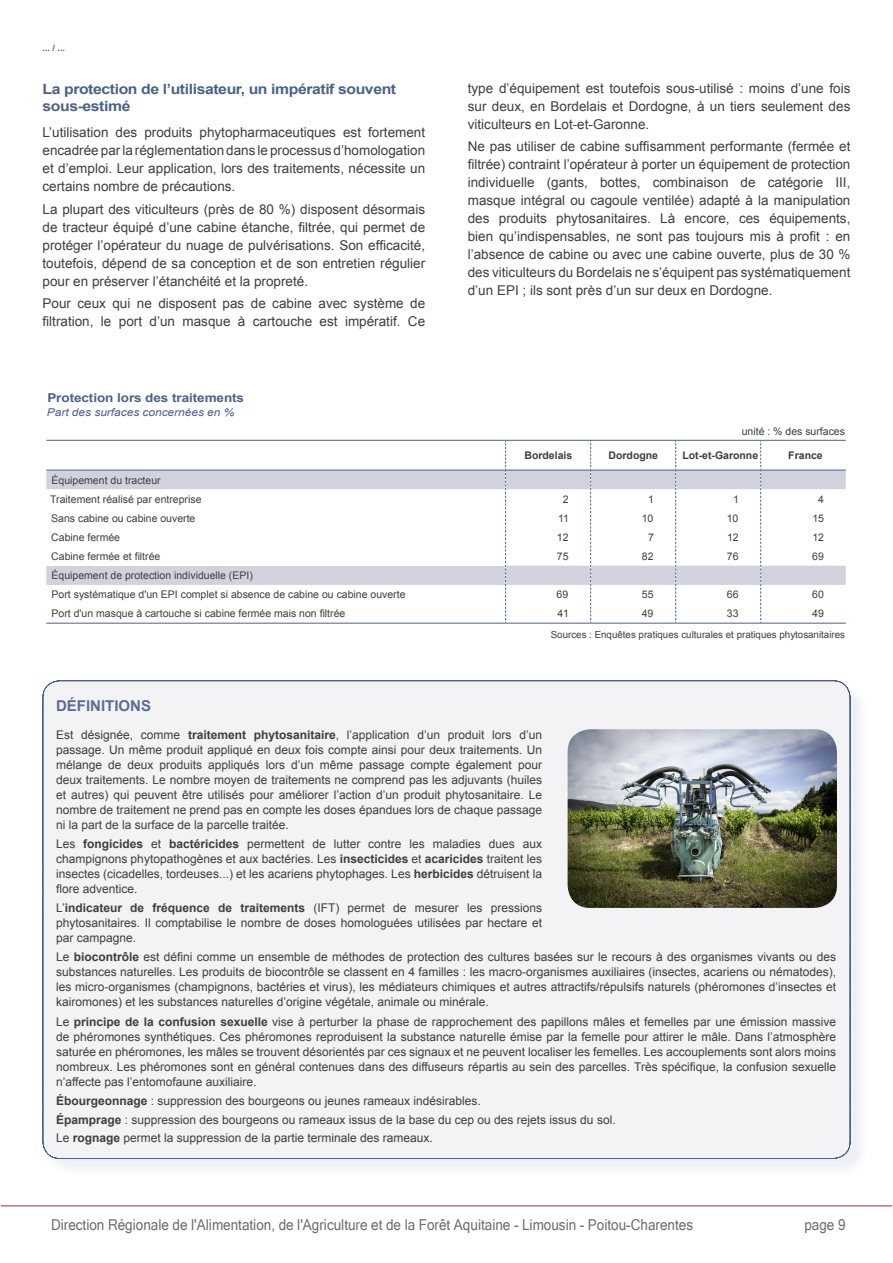
<style>
.page{position:relative;width:893px;height:1263px;background:#fff}
.page>*{position:absolute;margin:0;border:0;box-sizing:border-box;transform-origin:0 0}
.t1{font:15px "Microsoft Sans Serif";color:#6c6d70;scale:.9 1}
.Texte_Encart{font:700 15px "Arial";color:#5e6b92}
.Inters_couleur{font:700 14.1px/16.5px "Arial";letter-spacing:-.025em;color:#4c6189;scale:1.11 1}
.TEXTE{font:13.5px/18px "Arial";color:#3e3e3f;text-align:justify}
.Titre_TAB{font:700 12.15px "Arial";letter-spacing:-.005em;color:#4c6189;scale:1.11 1}
.Texte_Encart-2{font:12px/15px "Arial";color:#3e3e3f;text-align:justify}
.Sous-titre_TAB{font:italic 10.8px "Arial";letter-spacing:-.005em;color:#4c6189;scale:1.11 1}
.Texte_TAB{font:10.5px "Arial";color:#3e3e3f}
.Texte_TAB-2{font:700 10.5px "Arial";color:#3e3e3f}
.Unités_TAB{font:10.5px "Arial";color:#3e3e3f}
.Sources_TAB{font:9.75px "Arial";color:#3e3e3f}
.t2{font:700 9px "Arial";color:#4c6189}
.s1{font-weight:700}
</style>
<div class="page">
<hr style="left:1px;top:1205px;width:891px;height:1px;background:#a52a2e">
<svg style="left:46px;top:471px;width:800px;height:114px"></svg>
<svg style="left:46px;top:508px;width:459px;height:115px"></svg>
<hr style="left:46px;top:440px;width:460px;height:1px;background:#4c6189">
<hr style="left:506px;top:440px;width:85px;height:1px;background:#4c6189">
<hr style="left:591px;top:440px;width:85px;height:1px;background:#4c6189">
<hr style="left:676px;top:440px;width:85px;height:1px;background:#4c6189">
<hr style="left:761px;top:440px;width:85px;height:1px;background:#4c6189">
<hr style="left:46px;top:470px;width:460px;height:1px;background:#4c6189">
<hr style="left:506px;top:470px;width:85px;height:1px;background:#4c6189">
<hr style="left:591px;top:470px;width:85px;height:1px;background:#4c6189">
<hr style="left:676px;top:470px;width:85px;height:1px;background:#4c6189">
<hr style="left:761px;top:470px;width:85px;height:1px;background:#4c6189">
<svg style="left:505px;top:441px;width:1px;height:182px"></svg>
<svg style="left:590px;top:441px;width:1px;height:182px"></svg>
<svg style="left:675px;top:441px;width:1px;height:182px"></svg>
<svg style="left:760px;top:441px;width:1px;height:182px"></svg>
<hr style="left:46px;top:623px;width:460px;height:1px;background:#4c6189">
<hr style="left:506px;top:623px;width:85px;height:1px;background:#4c6189">
<hr style="left:591px;top:623px;width:85px;height:1px;background:#4c6189">
<hr style="left:676px;top:623px;width:85px;height:1px;background:#4c6189">
<hr style="left:761px;top:623px;width:85px;height:1px;background:#4c6189">
<div style="left:45px;top:683px;width:824px;height:494px;background:#f3f5f7"></div>
<svg style="left:42px;top:680px;width:809px;height:479px"></svg>
<img style="left:568px;top:729px;width:269px;height:179px">
<p class="t2" style="left:43px;top:42px;width:24px">... / ...</p>
<p class="Inters_couleur" style="left:43px;top:82px;width:320px">La protection de l’utilisateur, un impératif souvent sous-estimé</p>
<p class="TEXTE" style="left:43px;top:124px;width:384px">L’utilisation des produits phytopharmaceutiques est fortement encadrée par la réglementation dans le processus d’homologation et d’emploi. Leur application, lors des traitements, nécessite un certains nombre de précautions.</p>
<p class="TEXTE" style="left:43px;top:200px;width:384px">La plupart des viticulteurs (près de 80 %) disposent désormais de tracteur équipé d’une cabine étanche, filtrée, qui permet de protéger l’opérateur du nuage de pulvérisations. Son efficacité, toutefois, dépend de sa conception et de son entretien régulier pour en préserver l’étanchéité et la propreté.</p>
<p class="TEXTE" style="left:43px;top:294px;width:384px">Pour ceux qui ne disposent pas de cabine avec système de filtration, le port d’un masque à cartouche est impératif. Ce</p>
<p class="Titre_TAB" style="left:47px;top:389px;width:179px">Protection lors des traitements</p>
<p class="Sous-titre_TAB" style="left:47px;top:405px;width:170px">Part des surfaces concernées en %</p>
<p class="TEXTE" style="left:468px;top:79px;width:384px">type d’équipement est toutefois sous-utilisé : moins d’une fois sur deux, en Bordelais et Dordogne, à un tiers seulement des viticulteurs en Lot-et-Garonne.</p>
<p class="TEXTE" style="left:468px;top:137px;width:384px">Ne pas utiliser de cabine suffisamment performante (fermée et filtrée) contraint l’opérateur à porter un équipement de protection individuelle (gants, bottes, combinaison de catégorie III, masque intégral ou cagoule ventilée) adapté à la manipulation des produits phytosanitaires. Là encore, ces équipements, bien qu’indispensables, ne sont pas toujours mis à profit : en l’absence de cabine ou avec une cabine ouverte, plus de 30 % des viticulteurs du Bordelais ne s’équipent pas systématiquement d’un EPI ; ils sont près d’un sur deux en Dordogne.</p>
<p class="Unités_TAB" style="left:742px;top:425px;width:105px">unité : % des surfaces</p>
<p class="Texte_TAB-2" style="left:524px;top:448px;width:49px">Bordelais</p>
<p class="Texte_TAB-2" style="left:608px;top:448px;width:51px">Dordogne</p>
<p class="Texte_TAB-2" style="left:682px;top:448px;width:77px">Lot-et-Garonne</p>
<p class="Texte_TAB-2" style="left:788px;top:448px;width:36px">France</p>
<p class="Texte_TAB" style="left:52px;top:473px;width:111px">Équipement du tracteur</p>
<p class="Texte_TAB" style="left:50px;top:492px;width:153px">Traitement réalisé par entreprise</p>
<p class="Texte_TAB" style="left:563px;top:492px;width:7px">2</p>
<p class="Texte_TAB" style="left:648px;top:492px;width:7px">1</p>
<p class="Texte_TAB" style="left:733px;top:492px;width:7px">1</p>
<p class="Texte_TAB" style="left:818px;top:492px;width:7px">4</p>
<p class="Texte_TAB" style="left:51px;top:511px;width:146px">Sans cabine ou cabine ouverte</p>
<p class="Texte_TAB" style="left:558px;top:511px;width:12px">11</p>
<p class="Texte_TAB" style="left:642px;top:511px;width:13px">10</p>
<p class="Texte_TAB" style="left:727px;top:511px;width:13px">10</p>
<p class="Texte_TAB" style="left:812px;top:511px;width:13px">15</p>
<p class="Texte_TAB" style="left:51px;top:530px;width:70px">Cabine fermée</p>
<p class="Texte_TAB" style="left:557px;top:530px;width:13px">12</p>
<p class="Texte_TAB" style="left:648px;top:530px;width:7px">7</p>
<p class="Texte_TAB" style="left:727px;top:530px;width:13px">12</p>
<p class="Texte_TAB" style="left:812px;top:530px;width:13px">12</p>
<p class="Texte_TAB" style="left:51px;top:549px;width:111px">Cabine fermée et filtrée</p>
<p class="Texte_TAB" style="left:557px;top:549px;width:13px">75</p>
<p class="Texte_TAB" style="left:642px;top:549px;width:13px">82</p>
<p class="Texte_TAB" style="left:727px;top:549px;width:13px">76</p>
<p class="Texte_TAB" style="left:812px;top:549px;width:13px">69</p>
<p class="Texte_TAB" style="left:52px;top:569px;width:203px">Équipement de protection individuelle (EPI)</p>
<p class="Texte_TAB" style="left:52px;top:588px;width:355px">Port systématique d'un EPI complet si absence de cabine ou cabine ouverte</p>
<p class="Texte_TAB" style="left:557px;top:588px;width:13px">69</p>
<p class="Texte_TAB" style="left:642px;top:588px;width:13px">55</p>
<p class="Texte_TAB" style="left:727px;top:588px;width:13px">66</p>
<p class="Texte_TAB" style="left:812px;top:588px;width:13px">60</p>
<p class="Texte_TAB" style="left:52px;top:607px;width:295px">Port d'un masque à cartouche si cabine fermée mais non filtrée</p>
<p class="Texte_TAB" style="left:557px;top:607px;width:13px">41</p>
<p class="Texte_TAB" style="left:642px;top:607px;width:13px">49</p>
<p class="Texte_TAB" style="left:727px;top:607px;width:13px">33</p>
<p class="Texte_TAB" style="left:812px;top:607px;width:13px">49</p>
<p class="Sources_TAB" style="left:551px;top:628px;width:296px">Sources : Enquêtes pratiques culturales et pratiques phytosanitaires</p>
<p class="Texte_Encart" style="left:56px;top:696px;width:97px">DÉFINITIONS</p>
<p class="Texte_Encart-2" style="left:56px;top:727px;width:488px">Est désignée, comme <span class="s1">traitement phytosanitaire</span>, l’application d’un produit lors d’un passage. Un même produit appliqué en deux fois compte ainsi pour deux traitements. Un mélange de deux produits appliqués lors d’un même passage compte également pour deux traitements. Le nombre moyen de traitements ne comprend pas les adjuvants (huiles et autres) qui peuvent être utilisés pour améliorer l’action d’un produit phytosanitaire. Le nombre de traitement ne prend pas en compte les doses épandues lors de chaque passage ni la part de la surface de la parcelle traitée.</p>
<p class="Texte_Encart-2" style="left:56px;top:836px;width:488px">Les <span class="s1">fongicides</span> et <span class="s1">bactéricides</span> permettent de lutter contre les maladies dues aux champignons phytopathogènes et aux bactéries. Les <span class="s1">insecticides</span> et <span class="s1">acaricides</span> traitent les insectes (cicadelles, tordeuses...) et les acariens phytophages. Les <span class="s1">herbicides</span> détruisent la flore adventice.</p>
<p class="Texte_Encart-2" style="left:56px;top:901px;width:488px">L’<span class="s1">indicateur de fréquence de traitements</span> (IFT) permet de mesurer les pressions phytosanitaires. Il comptabilise le nombre de doses homologuées utilisées par hectare et par campagne.</p>
<p class="Texte_Encart-2" style="left:56px;top:950px;width:781px">Le <span class="s1">biocontrôle</span> est défini comme un ensemble de méthodes de protection des cultures basées sur le recours à des organismes vivants ou des substances naturelles. Les produits de biocontrôle se classent en 4 familles : les macro-organismes auxiliaires (insectes, acariens ou nématodes), les micro-organismes (champignons, bactéries et virus), les médiateurs chimiques et autres attractifs/répulsifs naturels (phéromones d’insectes et kairomones) et les substances naturelles d’origine végétale, animale ou minérale.</p>
<p class="Texte_Encart-2" style="left:56px;top:1014px;width:782px">Le <span class="s1">principe de la confusion sexuelle</span> vise à perturber la phase de rapprochement des papillons mâles et femelles par une émission massive de phéromones synthétiques. Ces phéromones reproduisent la substance naturelle émise par la femelle pour attirer le mâle. Dans l’atmosphère saturée en phéromones, les mâles se trouvent désorientés par ces signaux et ne peuvent localiser les femelles. Les accouplements sont alors moins nombreux. Les phéromones sont en général contenues dans des diffuseurs répartis au sein des parcelles. Très spécifique, la confusion sexuelle n’affecte pas l’entomofaune auxiliaire.</p>
<p class="Texte_Encart-2" style="left:56px;top:1093px;width:426px"><span class="s1">Ébourgeonnage</span> : suppression des bourgeons ou jeunes rameaux indésirables.</p>
<p class="Texte_Encart-2" style="left:56px;top:1113px;width:561px"><span class="s1">Épamprage</span> : suppression des bourgeons ou rameaux issus de la base du cep ou des rejets issus du sol.</p>
<p class="Texte_Encart-2" style="left:56px;top:1130px;width:378px">Le <span class="s1">rognage</span> permet la suppression de la partie terminale des rameaux.</p>
<p class="t1" style="left:51px;top:1215px;width:715px">Direction Régionale de l'Alimentation, de l'Agriculture et de la Forêt Aquitaine - Limousin - Poitou-Charentes</p>
<p class="t1" style="left:804px;top:1215px;width:47px">page 9</p>
</div>
